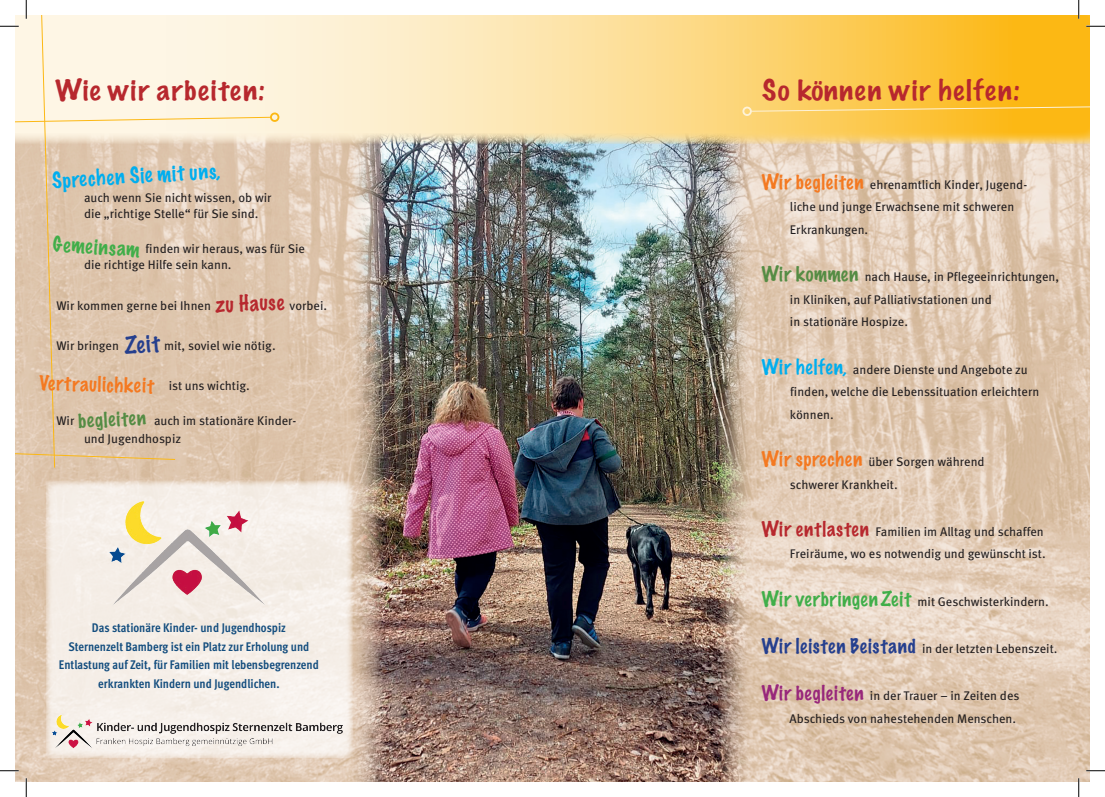
<style>
.page{position:relative;width:1105px;height:797px;background:#fff}
.page>*{position:absolute;margin:0;border:0;box-sizing:border-box;transform-origin:0 0}
.t1{font:100 25.88px "Marker Felt";letter-spacing:.055em;color:#b7282e;scale:1.11 1}
.t2{font:100 21.88px "Marker Felt";color:#253f8e}
.t3{font:100 20.12px "Marker Felt";color:#b7282e}
.t4{font:100 19.88px "Marker Felt";color:#00aeef}
.t5{font:100 19.38px "Marker Felt";color:#40ae49}
.t6{font:100 18.75px "Marker Felt";color:#f47921}
.t7{font:100 18.75px "Marker Felt";color:#558c44}
.t8{font:12.5px/22.5px "Meta Pro";color:#231f20}
.t9{font:700 12.5px/18.8px "Meta Cond";color:#134d7e;text-align:center}
.s1{font-family:"Marker Felt";font-weight:100;font-size:18.75px;color:#f47921}
.s2{font-family:"Marker Felt";font-weight:100;font-size:18.75px;color:#558c44}
.s3{font-family:"Marker Felt";font-weight:100;font-size:18.75px;color:#00aeef}
.s4{font-family:"Marker Felt";font-weight:100;font-size:18.75px;color:#b7282e}
.s5{font-family:"Marker Felt";font-weight:100;font-size:18.75px;color:#40ae49}
.s6{font-family:"Marker Felt";font-weight:100;font-size:18.75px;color:#253f8e}
.s7{font-family:"Marker Felt";font-weight:100;font-size:18.75px;color:#98277b}
</style>
<div class="page">
<img style="left:16px;top:144px;width:1073px;height:637px">
<img style="left:349px;top:144px;width:405px;height:637px">
<svg style="left:272px;top:16px;width:817px;height:128px;background:#fad783"></svg>
<div style="left:270px;top:112px;width:9px;height:10px;border:2px solid #fcb814;border-radius:50%"></div>
<svg style="left:750px;top:106px;width:339px;height:6px;background:#fcca55"></svg>
<div style="left:742px;top:107px;width:10px;height:9px;border:2px solid #fef2d7;border-radius:50%"></div>
<div style="left:46px;top:480px;width:306px;height:278px;background:#f5eee8"></div>
<img style="left:108px;top:501px;width:172px;height:117px">
<img style="left:50px;top:712px;width:303px;height:38px">
<svg style="left:1086px;top:25px;width:19px;height:2px"></svg>
<svg style="left:0;top:770px;width:19px;height:1px"></svg>
<svg style="left:1086px;top:770px;width:19px;height:1px"></svg>
<svg style="left:0;top:0;width:272px;height:468px;background:#e9d6c1"></svg>
<svg style="left:25px;top:778px;width:2px;height:19px"></svg>
<svg style="left:1078px;top:0;width:1px;height:19px"></svg>
<svg style="left:1078px;top:778px;width:1px;height:19px"></svg>
<h1 class="t1" style="left:55px;top:70px;width:191px">Wie wir arbeiten:</h1>
<h3 class="t4" style="left:51px;top:166px;width:170px;rotate:-4deg">Sprechen Sie mit uns,</h3>
<p class="t8" style="left:84px;top:190px;width:189px;line-height:16.2px">auch wenn Sie nicht wissen, ob wir die „richtige Stelle“ für Sie sind.</p>
<p class="t8" style="left:84px;top:241px;width:222px;line-height:16.2px;text-indent:61px">finden wir heraus, was für Sie die richtige Hilfe sein kann.</p>
<p class="t8" style="left:57px;top:294px;width:156px">Wir kommen gerne bei Ihnen</p>
<p class="t8" style="left:290px;top:294px;width:39px">vorbei.</p>
<p class="t8" style="left:57px;top:335px;width:64px">Wir bringen</p>
<p class="t8" style="left:164px;top:335px;width:113px">mit, soviel wie nötig.</p>
<p class="t8" style="left:169px;top:375px;width:83px">ist uns wichtig.</p>
<p class="t8" style="left:57px;top:410px;width:19px">Wir</p>
<h3 class="t7" style="left:77px;top:406px;width:69px;rotate:-3deg">begleiten</h3>
<h3 class="t5" style="left:54px;top:228px;width:89px;rotate:4deg">Gemeinsam</h3>
<h3 class="t3" style="left:215px;top:288px;width:70px;rotate:-2deg">zu Hause</h3>
<h2 class="t2" style="left:123px;top:329px;width:37px;rotate:-5deg">Zeit</h2>
<h3 class="t6" style="left:40px;top:367px;width:116px;rotate:2deg">Vertraulichkeit</h3>
<p class="t8" style="left:84px;top:412px;width:214px;line-height:17.5px;text-indent:70px">auch im stationäre Kinder&shy;und Jugendhospiz</p>
<p class="t9" style="left:59px;top:618px;width:261px">Das stationäre Kinder- und Jugendhospiz<br>Sternenzelt Bamberg ist ein Platz zur Erholung und Entlastung auf Zeit, für Familien mit lebensbegrenzend erkrankten Kindern und Jugendlichen.</p>
<h1 class="t1" style="left:762px;top:70px;width:234px">So können wir helfen:</h1>
<p class="t8" style="left:790px;top:174px;width:239px;text-indent:-28px"><span class="s1">Wir begleiten</span> ehrenamtlich Kinder, Jugend&shy;liche und junge Erwachsene mit schweren<br>Erkrankungen.</p>
<p class="t8" style="left:790px;top:266px;width:271px;text-indent:-29px"><span class="s2">Wir kommen</span> nach Hause, in Pflegeeinrichtungen, in Kliniken, auf Palliativstationen und<br>in stationäre Hospize.</p>
<p class="t8" style="left:790px;top:358px;width:251px;text-indent:-28px"><span class="s3">Wir helfen,</span> andere Dienste und Angebote zu finden, welche die Lebenssituation erleichtern können.</p>
<p class="t8" style="left:790px;top:451px;width:196px;text-indent:-29px"><span class="s1">Wir sprechen</span> über Sorgen während schwerer Krankheit.</p>
<p class="t8" style="left:761px;top:520px;width:286px;text-align:right"><span class="s4">Wir entlasten</span> Familien im Alltag und schaffen<br>Freiräume, wo es notwendig und gewünscht ist.</p>
<p class="t8" style="left:761px;top:590px;width:289px"><span class="s5">Wir verbringenZeit</span> mit Geschwisterkindern.</p>
<p class="t8" style="left:761px;top:638px;width:298px"><span class="s6">Wir leisten Beistand</span> in der letzten Lebenszeit.</p>
<p class="t8" style="left:761px;top:685px;width:259px;text-align:right"><span class="s7">Wir begleiten</span> in der Trauer – in Zeiten des<br>Abschieds von nahestehenden Menschen.</p>
</div>
